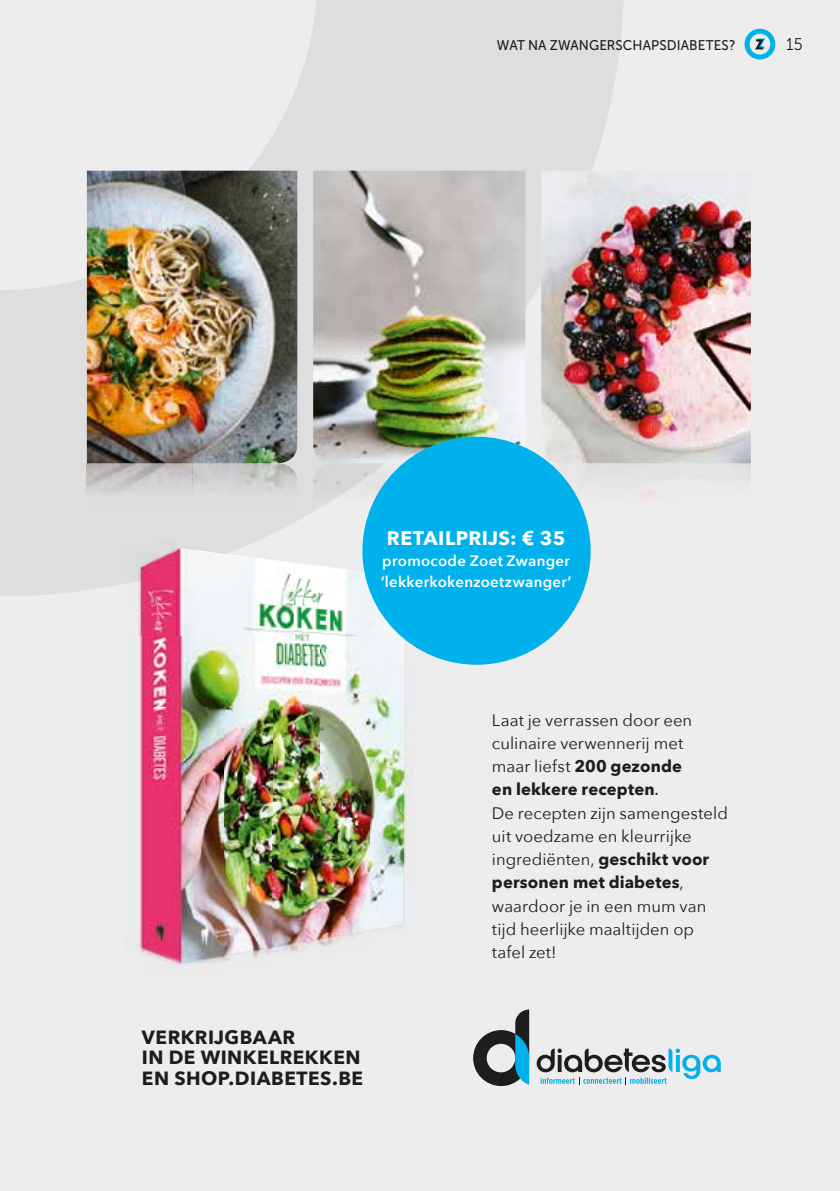
<style>
.page{position:relative;width:840px;height:1191px;background:#fff}
.page>*{position:absolute;margin:0;border:0;box-sizing:border-box;transform-origin:0 0}
.t1{font:700 19.6px "Avenir Next";letter-spacing:.02em;color:#fff}
.t2{font:700 19px/20.4px "Avenir Next";letter-spacing:.025em;color:#1d1d1b}
.t3{font:17px "Museo Sans 300";color:#1d1d1b;scale:.95 1}
.t4{font:16.6px/23.2px "Avenir Next";color:#1d1d1b}
.t5{font:600 15px/21px "Avenir Next";letter-spacing:.02em;color:#fff}
.t6{font:14px "Museo Sans 500";letter-spacing:.01em;color:#1d1d1b;scale:.95 1}
.s1{font-weight:700}
.s2{font-weight:500}
</style>
<div class="page">
<div style="left:0;top:0;width:839px;height:1191px;background:#ededed"></div>
<svg style="left:0;top:0;width:623px;height:596px;fill:#dedede"></svg>
<img style="left:313px;top:171px;width:212px;height:345px">
<img style="left:541px;top:171px;width:209px;height:336px">
<img style="left:87px;top:171px;width:210px;height:341px">
<img style="left:192px;top:512px;width:105px;height:3px">
<svg style="left:473px;top:1009px;width:56px;height:77px"></svg>
<svg style="left:536px;top:1048px;width:184px;height:36px"></svg>
<img style="left:278px;top:542px;width:16px;height:18px">
<img style="left:125px;top:636px;width:133px;height:331px">
<img style="left:403px;top:648px;width:10px;height:170px">
<img style="left:272px;top:818px;width:144px;height:134px">
<img style="left:294px;top:542px;width:110px;height:106px">
<img style="left:125px;top:542px;width:153px;height:94px">
<img style="left:174px;top:539px;width:104px;height:3px">
<img style="left:272px;top:560px;width:49px;height:258px">
<img style="left:141px;top:636px;width:82px;height:326px">
<img style="left:223px;top:636px;width:49px;height:319px">
<img style="left:321px;top:648px;width:82px;height:170px">
<img style="left:272px;top:818px;width:131px;height:111px">
<img style="left:272px;top:929px;width:98px;height:17px">
<img style="left:294px;top:595px;width:109px;height:53px">
<img style="left:294px;top:562px;width:41px;height:33px">
<img style="left:335px;top:568px;width:36px;height:27px">
<img style="left:176px;top:548px;width:102px;height:88px">
<img style="left:141px;top:550px;width:35px;height:86px">
<div style="left:362px;top:437px;width:228px;height:228px;background:#00b1eb;border-radius:50%"></div>
<svg style="left:744px;top:28px;width:32px;height:32px"></svg>
<p class="t6" style="left:496px;top:37px;width:252px">WAT NA ZWANGERSCHAPSDIABETES?</p>
<p class="t3" style="left:785px;top:35px;width:19px">15</p>
<p class="t1" style="left:387px;top:521px;width:180px">RETAILPRIJS: € 35</p>
<p class="t5" style="left:380px;top:550px;width:192px">promocode Zoet Zwanger ‘lekkerkokenzoetzwanger’</p>
<p class="t2" style="left:142px;top:1026px;width:223px">VERKRIJGBAAR<br>IN DE WINKELREKKEN<br>EN SHOP.DIABETES.BE</p>
<p class="t4" style="left:491px;top:707px;width:237px">Laat je verrassen door een culinaire verwennerij met<br>maar liefst <span class="s1">200 gezonde<br>en lekkere recepten</span><span class="s2">.<br></span>De recepten zijn samengesteld uit voedzame en kleurrijke ingrediënten, <span class="s1">geschikt voor personen met diabetes</span>, waardoor je in een mum van tijd heerlijke maaltijden op tafel zet!</p>
</div>
